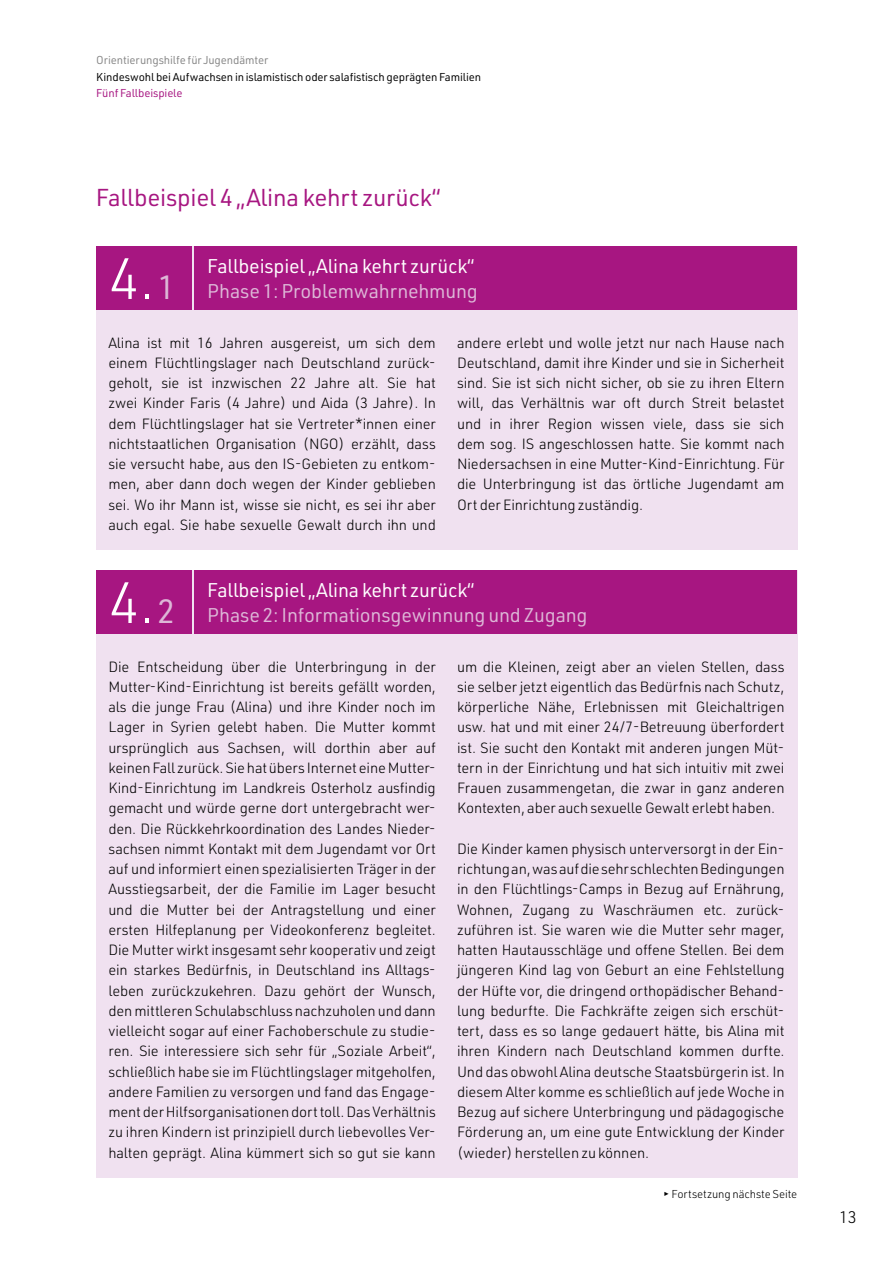
<style>
.page{position:relative;width:893px;height:1263px;background:#fff}
.page>*{position:absolute;margin:0;border:0;box-sizing:border-box;transform-origin:0 0}
.t1{font:300 57px "URWDIN";color:#fff}
.t2{font:24px "URWDIN";letter-spacing:-.01em;color:#a71681}
.t3{font:19.5px "URWDIN";letter-spacing:-.01em;color:#ddb7d7}
.t4{font:19.5px "URWDIN";letter-spacing:-.01em;color:#fff}
.t5{font:300 16.5px "URWDIN";color:#000}
.t6{font:300 14.55px/20.2px "URWDIN";letter-spacing:-.01em;color:#000;text-align:justify}
.t7{font:11.25px "URWDIN";letter-spacing:-.01em;color:#000}
.t8{font:11.25px "URWDIN";letter-spacing:-.01em;color:#878787}
.t9{font:300 11.25px "URWDIN";letter-spacing:-.01em;color:#000}
.t10{font:11.25px "URWDIN";letter-spacing:-.01em;color:#a71681}
.s1{font-weight:400;font-size:33px;color:#ddb7d7}
</style>
<div class="page">
<div style="left:96px;top:247px;width:701px;height:303px;background:#f0e1f0"></div>
<div style="left:96px;top:570px;width:701px;height:608px;background:#f0e1f0"></div>
<div style="left:96px;top:246px;width:95px;height:64px;background:#a71681"></div>
<div style="left:195px;top:246px;width:602px;height:64px;background:#a71681"></div>
<div style="left:96px;top:570px;width:95px;height:64px;background:#a71681"></div>
<div style="left:195px;top:570px;width:602px;height:64px;background:#a71681"></div>
<p class="t8" style="left:96px;top:53px;width:174px">Orientierungshilfe für Jugendämter</p>
<p class="t7" style="left:96px;top:69px;width:386px">Kindeswohl bei Aufwachsen in islamistisch oder salafistisch geprägten Familien</p>
<p class="t10" style="left:96px;top:86px;width:88px">Fünf Fallbeispiele</p>
<h2 class="t2" style="left:96px;top:181px;width:347px">Fallbeispiel 4 „Alina kehrt zurück“</h2>
<h1 class="t1" style="left:108px;top:241px;width:68px">4.<span class="s1">1</span></h1>
<h3 class="t4" style="left:207px;top:253px;width:268px">Fallbeispiel „Alina kehrt zurück“</h3>
<h3 class="t3" style="left:207px;top:278px;width:272px">Phase 1: Problemwahrnehmung</h3>
<p class="t6" style="left:108px;top:332px;width:329px">Alina ist mit 16 Jahren ausgereist, um sich dem einem Flüchtlingslager nach Deutschland zurück&shy;geholt, sie ist inzwischen 22 Jahre alt. Sie hat zwei Kinder Faris (4 Jahre) und Aida (3 Jahre). In dem Flüchtlingslager hat sie Vertreter*innen einer nichtstaatlichen Organisation (NGO) erzählt, dass sie versucht habe, aus den IS- Gebieten zu entkom&shy;men, aber dann doch wegen der Kinder geblieben sei. Wo ihr Mann ist, wisse sie nicht, es sei ihr aber auch egal. Sie habe sexuelle Gewalt durch ihn und</p>
<p class="t6" style="left:457px;top:332px;width:329px">andere erlebt und wolle jetzt nur nach Hause nach Deutschland, damit ihre Kinder und sie in Sicherheit sind. Sie ist sich nicht sicher, ob sie zu ihren Eltern will, das Verhältnis war oft durch Streit belastet und in ihrer Region wissen viele, dass sie sich dem sog. IS angeschlossen hatte. Sie kommt nach Niedersachsen in eine Mutter- Kind- Einrichtung. Für die Unterbringung ist das örtliche Jugendamt am Ort der Einrichtung zuständig.</p>
<h1 class="t1" style="left:108px;top:565px;width:68px">4.<span class="s1">2</span></h1>
<h3 class="t4" style="left:207px;top:577px;width:268px">Fallbeispiel „Alina kehrt zurück“</h3>
<h3 class="t3" style="left:207px;top:602px;width:382px">Phase 2: Informationsgewinnung und Zugang</h3>
<p class="t6" style="left:108px;top:656px;width:329px;text-align:left">Die Entscheidung über die Unterbringung in der Mutter- Kind- Einrichtung ist bereits gefällt worden, als die junge Frau (Alina) und ihre Kinder noch im Lager in Syrien gelebt haben. Die Mutter kommt ursprünglich aus Sachsen, will dorthin aber auf keinen Fall zurück. Sie hat übers Internet eine Mutter-Kind- Einrichtung im Landkreis Osterholz ausfindig gemacht und würde gerne dort untergebracht wer&shy;den. Die Rückkehrkoordination des Landes Nieder&shy;sachsen nimmt Kontakt mit dem Jugendamt vor Ort auf und informiert einen spezialisierten Träger in der Ausstiegsarbeit, der die Familie im Lager besucht und die Mutter bei der Antragstellung und einer ersten Hilfeplanung per Videokonferenz begleitet.<br>Die Mutter wirkt insgesamt sehr kooperativ und zeigt ein starkes Bedürfnis, in Deutschland ins Alltags&shy;leben zurückzukehren. Dazu gehört der Wunsch, den mittleren Schulabschluss nachzuholen und dann vielleicht sogar auf einer Fachoberschule zu studie&shy;ren. Sie interessiere sich sehr für „Soziale Arbeit“, schließlich habe sie im Flüchtlingslager mitgeholfen, andere Familien zu versorgen und fand das Engage&shy;ment der Hilfsorganisationen dort toll. Das Verhältnis zu ihren Kindern ist prinzipiell durch liebevolles Ver&shy;halten geprägt. Alina kümmert sich so gut sie kann</p>
<p class="t6" style="left:457px;top:656px;width:329px">um die Kleinen, zeigt aber an vielen Stellen, dass sie selber jetzt eigentlich das Bedürfnis nach Schutz, körperliche Nähe, Erlebnissen mit Gleichaltrigen usw. hat und mit einer 24/7- Betreuung überfordert ist. Sie sucht den Kontakt mit anderen jungen Müt&shy;tern in der Einrichtung und hat sich intuitiv mit zwei Frauen zusammengetan, die zwar in ganz anderen Kontexten, aber auch sexuelle Gewalt erlebt haben.</p>
<p class="t6" style="left:457px;top:838px;width:329px">Die Kinder kamen physisch unterversorgt in der Ein&shy;richtung an, was auf die sehr schlechten Bedingungen in den Flüchtlings- Camps in Bezug auf Ernährung, Wohnen, Zugang zu Waschräumen etc. zurück&shy;zuführen ist. Sie waren wie die Mutter sehr mager, hatten Hautausschläge und offene Stellen. Bei dem jüngeren Kind lag von Geburt an eine Fehlstellung der Hüfte vor, die dringend orthopädischer Behand&shy;lung bedurfte. Die Fachkräfte zeigen sich erschüt&shy;tert, dass es so lange gedauert hätte, bis Alina mit ihren Kindern nach Deutschland kommen durfte.<br>Und das obwohl Alina deutsche Staatsbürgerin ist. In diesem Alter komme es schließlich auf jede Woche in Bezug auf sichere Unterbringung und pädagogische Förderung an, um eine gute Entwicklung der Kinder (wieder) herstellen zu können.</p>
<p class="t9" style="left:663px;top:1187px;width:136px">▸ Fortsetzung nächste Seite</p>
<p class="t5" style="left:839px;top:1206px;width:19px">13</p>
</div>
